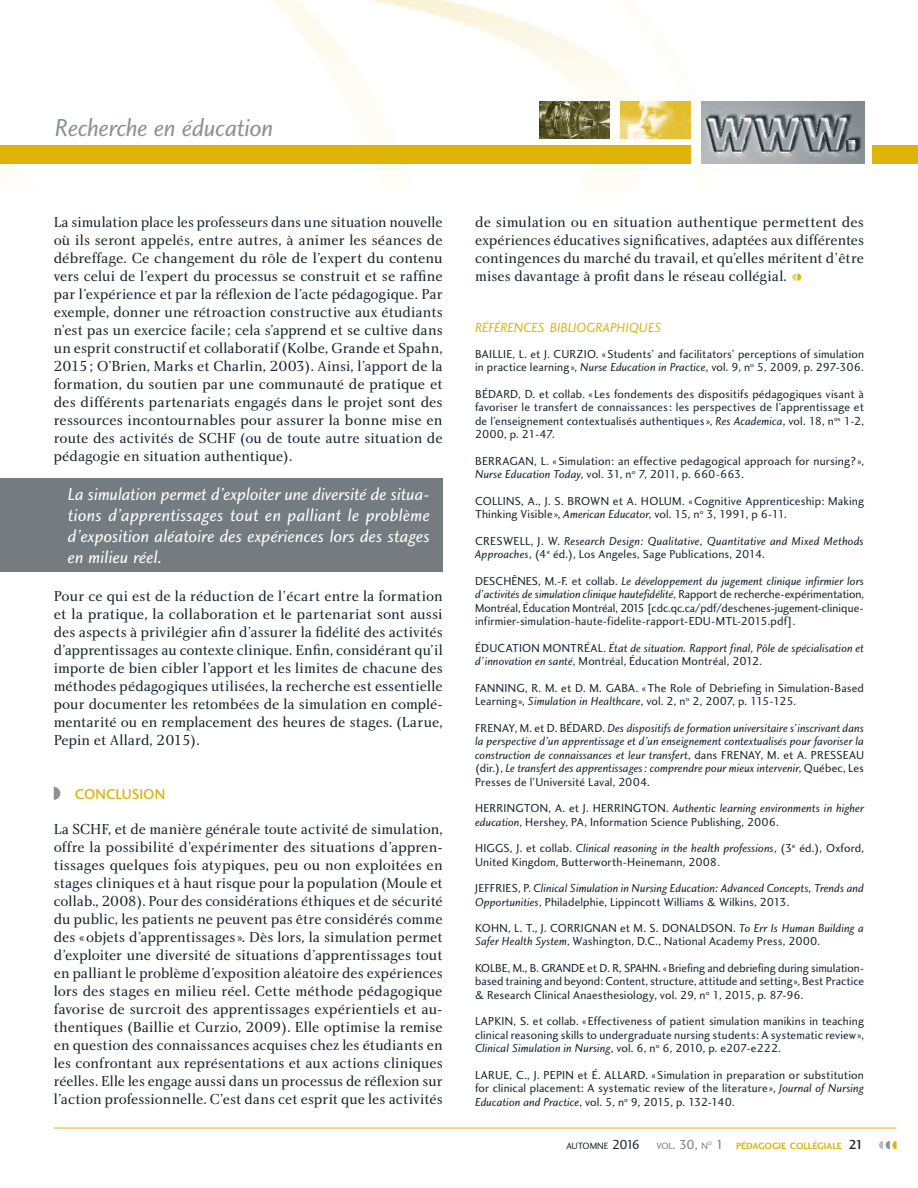
<style>
.page{position:relative;width:918px;height:1188px;background:#fff}
.page>*{position:absolute;margin:0;border:0;box-sizing:border-box;transform-origin:0 0}
.t1{font:25.5px "Charlotte Sans Book Italic Plain";letter-spacing:-.01em;color:#8b9296}
.t2{font:18px/21px "Charlotte Sans Book Italic Plain";letter-spacing:.005em;color:#fff;text-align:justify}
.t3{font:15px/18px "Charlotte Book Plain";color:#17252d;text-align:justify}
.t4{font:14.7px "Charlotte Sans Medium Plain";letter-spacing:-.005em;color:#deb408}
.t5{font:13.65px "Charlotte Sans Book Italic Plain";letter-spacing:-.005em;color:#deb408}
.t6{font:12px/13.5px "Charlotte Sans Book Plain";letter-spacing:.01em;color:#17252d}
.t7{font:12px/13.5px "Charlotte Sans Book Italic Plain";letter-spacing:.005em;color:#17252d}
.t8{font:9.45px "Charlotte Sans Bold Plain";color:#deb408}
.t9{font:9.45px "Charlotte Sans Book Plain";color:#17252d}
.t10{font:5.55px "Charlotte Sans Book Plain";color:#747c81}
.s1{font-family:"Charlotte Sans Book Italic Plain"}
.s2{font-family:"Charlotte Sans Book Plain"}
.s3{font-size:13.5px}
.s4{color:#747c81}
.s5{font-size:13.5px;color:#747c81}
.s6{font-family:"Charlotte Sans Book Plain";font-size:13.5px;color:#747c81}
.s7{font-family:"Charlotte Sans Medium Plain";font-size:13.5px;color:#17252d}
</style>
<div class="page">
<img style="left:0;top:0;width:918px;height:188px">
<img style="left:702px;top:102px;width:162px;height:61px">
<img style="left:620px;top:102px;width:70px;height:36px">
<img style="left:540px;top:102px;width:70px;height:36px">
<div style="left:872px;top:145px;width:46px;height:18px;background:#deb408"></div>
<div style="left:0;top:145px;width:691px;height:18px;background:#deb408"></div>
<svg style="left:879px;top:1141px;width:17px;height:8px"></svg>
<hr style="left:54px;top:1127px;width:842px;height:1px;background:#deb408">
<svg style="left:54px;top:787px;width:6px;height:13px"></svg>
<svg style="left:792px;top:273px;width:9px;height:8px"></svg>
<div style="left:0;top:478px;width:443px;height:94px;background:#747c81"></div>
<h1 class="t1" style="left:55px;top:112px;width:220px">Recherche en éducation</h1>
<p class="t3" style="left:54px;top:213px;width:390px">La simulation place les professeurs dans une situation nouvelle où ils seront appelés, entre autres, à animer les séances de débreffage. Ce changement du rôle de l’expert du contenu vers celui de l’expert du processus se construit et se raffine par l’expérience et par la réflexion de l’acte pédagogique. Par exemple, donner une rétroaction constructive aux étudiants n’est pas un exercice facile ; cela s’apprend et se cultive dans un esprit constructif et collaboratif (Kolbe, Grande et Spahn, 2015; O’Brien, Marks et Charlin, 2003). Ainsi, l’apport de la formation, du soutien par une communauté de pratique et des différents partenariats engagés dans le projet sont des ressources incontournables pour assurer la bonne mise en route des activités de SCHF (ou de toute autre situation de pédagogie en situation authentique).</p>
<p class="t2" style="left:68px;top:483px;width:363px">La simulation permet d’exploiter une diversité de situa&shy;tions d’apprentissages tout en palliant le problème d’exposition aléatoire des expériences lors des stages en milieu réel.</p>
<p class="t3" style="left:54px;top:587px;width:390px">Pour ce qui est de la réduction de l’écart entre la formation et la pratique, la collaboration et le partenariat sont aussi des aspects à privilégier afin d’assurer la fidélité des activités d’apprentissages au contexte clinique. Enfin, considérant qu’il importe de bien cibler l’apport et les limites de chacune des méthodes pédagogiques utilisées, la recherche est essentielle pour documenter les retombées de la simulation en complé&shy;mentarité ou en remplacement des heures de stages. (Larue, Pepin et Allard, 2015).</p>
<p class="t4" style="left:75px;top:785px;width:92px">CONCLUSION</p>
<p class="t3" style="left:54px;top:819px;width:390px">La SCHF, et de manière générale toute activité de simulation, offre la possibilité d’expérimenter des situations d’appren&shy;tissages quelques fois atypiques, peu ou non exploitées en stages cliniques et à haut risque pour la population (Moule et collab., 2008). Pour des considérations éthiques et de sécurité du public, les patients ne peuvent pas être considérés comme des «objets d’apprentissages». Dès lors, la simulation permet d’exploiter une diversité de situations d’apprentissages tout en palliant le problème d’exposition aléatoire des expériences lors des stages en milieu réel. Cette méthode pédagogique favorise de surcroit des apprentissages expérientiels et au&shy;thentiques (Baillie et Curzio, 2009). Elle optimise la remise en question des connaissances acquises chez les étudiants en les confrontant aux représentations et aux actions cliniques réelles. Elle les engage aussi dans un processus de réflexion sur l’action professionnelle. C’est dans cet esprit que les activités</p>
<p class="t3" style="left:475px;top:213px;width:390px">de simulation ou en situation authentique permettent des expériences éducatives significatives, adaptées aux différentes contingences du marché du travail, et qu’elles méritent d’être mises davantage à profit dans le réseau collégial.</p>
<p class="t5" style="left:475px;top:319px;width:188px">RÉFÉRENCES BIBLIOGRAPHIQUES</p>
<p class="t6" style="left:475px;top:347px;width:390px">BAILLIE, L. et J. CURZIO. «Students’ and facilitators’ perceptions of simulation in practice learning », <span class="s1">Nurse Education in Practice</span>, vol. 9, n<sup>o</sup> 5, 2009, p. 297-306.</p>
<p class="t6" style="left:475px;top:387px;width:390px;text-align:justify">BÉDARD, D. et collab. « Les fondements des dispositifs pédagogiques visant à favoriser le transfert de connaissances : les perspectives de l’apprentissage et de l’enseignement contextualisés authentiques », <span class="s1">Res Academica</span>, vol. 18, n<sup>os</sup> 1-2, 2000, p. 21-47.</p>
<p class="t6" style="left:475px;top:454px;width:390px">BERRAGAN, L. « Simulation: an effective pedagogical approach for nursing? »,<br><span class="s1">Nurse Education Today</span>, vol. 31, n<sup>o</sup> 7, 2011, p. 660-663.</p>
<p class="t6" style="left:475px;top:494px;width:390px">COLLINS, A., J. S. BROWN et A. HOLUM. «Cognitive Apprenticeship: Making<br>Thinking Visible », <span class="s1">American Educator</span>, vol. 15, n<sup>o</sup> 3, 1991, p 6-11.</p>
<p class="t7" style="left:475px;top:534px;width:390px"><span class="s2">CRESWELL, J. W.</span> Research Design: Qualitative, Quantitative and Mixed Methods</p>
<p class="t6" style="left:475px;top:547px;width:291px"><span class="s1">Approaches</span>, (4<sup>e</sup> éd.), Los Angeles, Sage Publications, 2014.</p>
<p class="t7" style="left:475px;top:573px;width:390px"><span class="s2">DESCHÊNES, M.-F. et collab.</span> Le développement du jugement clinique infirmier lors d’activités de simulation clinique hautefidélité<span class="s2">, Rapport de recherche-expérimentation,</span></p>
<p class="t6" style="left:475px;top:600px;width:390px">Montréal, Éducation Montréal, 2015 [cdc.qc.ca/pdf/deschenes-jugement-clinique&shy;infirmier-simulation-haute-fidelite-rapport-EDU-MTL-2015.pdf].</p>
<p class="t7" style="left:475px;top:640px;width:390px"><span class="s2">ÉDUCATION MONTRÉAL.</span> État de situation. Rapport final, Pôle de spécialisation et</p>
<p class="t6" style="left:475px;top:654px;width:289px"><span class="s1">d’innovation en santé</span>, Montréal, Éducation Montréal, 2012.</p>
<p class="t6" style="left:475px;top:680px;width:390px">FANNING, R. M. et D. M. GABA. «The Role of Debriefing in Simulation-Based<br>Learning », <span class="s1">Simulation in Healthcare</span>, vol. 2, n<sup>o</sup> 2, 2007, p. 115-125.</p>
<p class="t7" style="left:475px;top:720px;width:390px;text-align:justify"><span class="s2">FRENAY, M. et D. BÉDARD.</span> Des dispositifs de formation universitaire s’inscrivant dans la perspective d’un apprentissage et d’un enseignement contextualisés pour favoriser la construction de connaissances et leur transfert<span class="s2">, dans FRENAY, M. et A. PRESSEAU (dir.),</span> Le transfert des apprentissages: comprendre pour mieux intervenir<span class="s2">, Québec, Les</span></p>
<p class="t6" style="left:475px;top:774px;width:176px">Presses de l’Université Laval, 2004.</p>
<p class="t7" style="left:475px;top:801px;width:390px"><span class="s2">HERRINGTON, A. et J. HERRINGTON.</span> Authentic learning environments in higher</p>
<p class="t6" style="left:475px;top:814px;width:305px"><span class="s1">education</span>, Hershey, PA, Information Science Publishing, 2006.</p>
<p class="t7" style="left:475px;top:841px;width:390px"><span class="s2">HIGGS, J. et collab.</span> Clinical reasoning in the health professions<span class="s2">, (3</span><sup>e</sup> <span class="s2">éd.), Oxford,</span></p>
<p class="t6" style="left:475px;top:854px;width:246px">United Kingdom, Butterworth-Heinemann, 2008.</p>
<p class="t7" style="left:475px;top:881px;width:390px"><span class="s2">JEFFRIES, P.</span> Clinical Simulation in Nursing Education: Advanced Concepts, Trends and</p>
<p class="t6" style="left:475px;top:894px;width:316px"><span class="s1">Opportunities</span>, Philadelphie, Lippincott Williams &amp; Wilkins, 2013.</p>
<p class="t6" style="left:475px;top:921px;width:390px">KOHN, L. T., J. CORRIGNAN et M. S. DONALDSON. <span class="s1">To Err Is Human Building a<br>Safer Health System</span>, Washington, D.C., National Academy Press, 2000.</p>
<p class="t6" style="left:475px;top:961px;width:390px;text-align:justify">KOLBE, M., B. GRANDE et D. R, SPAHN. «Briefing and debriefing during simulation&shy;based training and beyond: Content, structure, attitude and setting», Best Practice &amp; Research Clinical Anaesthesiology, vol. 29, n<sup>o</sup> 1, 2015, p. 87-96.</p>
<p class="t6" style="left:475px;top:1014px;width:390px">LAPKIN, S. et collab. « Effectiveness of patient simulation manikins in teaching clinical reasoning skills to undergraduate nursing students: A systematic review»,</p>
<p class="t7" style="left:475px;top:1041px;width:307px">Clinical Simulation in Nursing<span class="s2">, vol. 6, n</span><sup>o</sup> <span class="s2">6, 2010, p. e207-e222.</span></p>
<p class="t6" style="left:475px;top:1068px;width:390px;text-align:justify">LARUE, C., J. PEPIN et É. ALLARD. « Simulation in preparation or substitution for clinical placement: A systematic review of the literature », <span class="s1">Journal of Nursing Education and Practice</span>, vol. 5, n<sup>o</sup> 9, 2015, p. 132-140.</p>
<p class="t9" style="left:566px;top:1140px;width:143px">AUTOMNE <span class="s3">2016</span> <span class="s4">VOL</span><span class="s5">. 30,</span> <span class="s4">N</span></p>
<p class="t10" style="left:708px;top:1139px;width:6px">O</p>
<p class="t8" style="left:716px;top:1140px;width:149px"><span class="s6">1</span> PÉDAGOGIE COLLÉGIALE <span class="s7">21</span></p>
</div>
